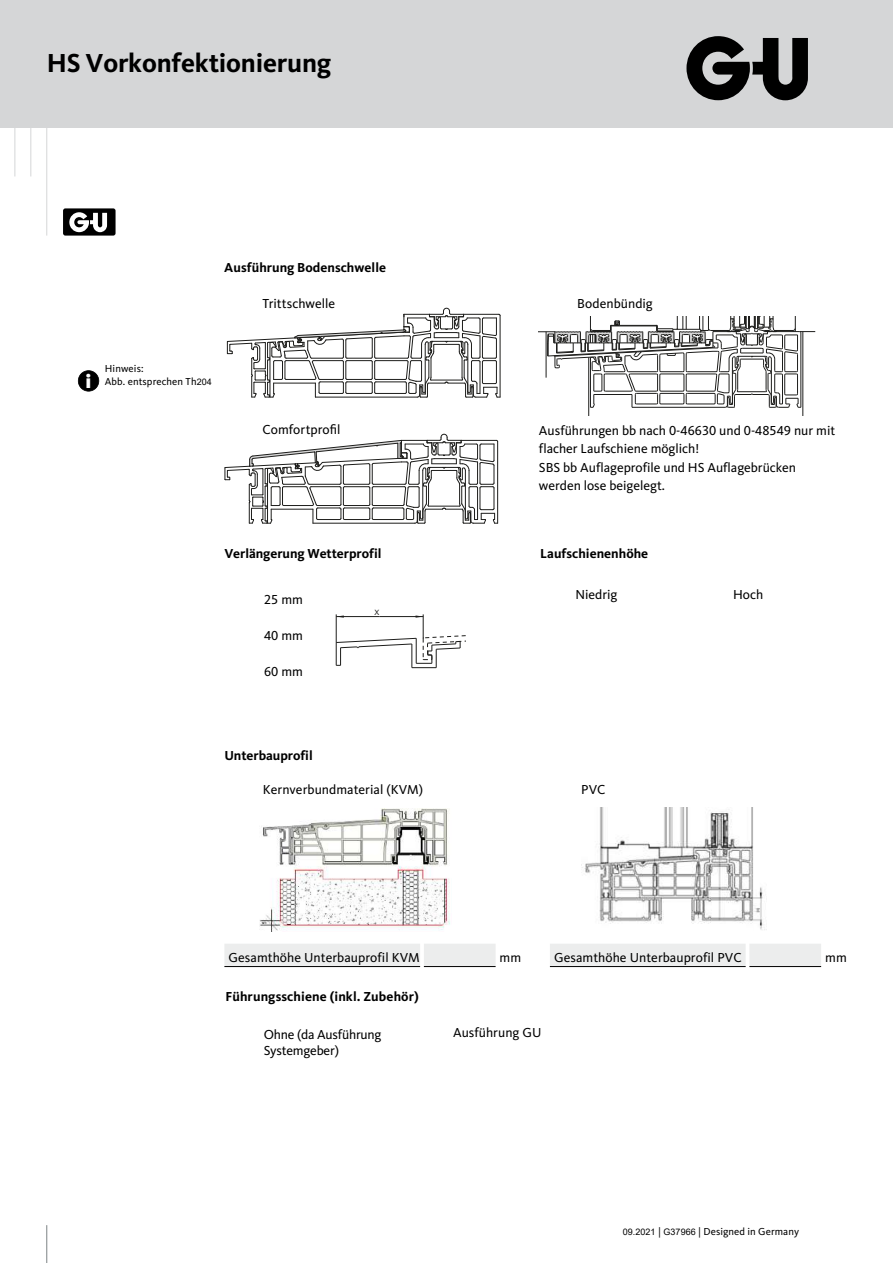
<style>
.page{position:relative;width:893px;height:1263px;background:#fff}
.page>*{position:absolute;margin:0;border:0;box-sizing:border-box;transform-origin:0 0}
.t1{font:700 27px "Kievit Pro";letter-spacing:-.01em;color:#000}
.t2{font:900 19.5px "Kievit Pro";color:#fff}
.t3{font:13.5px/18.1px "Kievit Pro";color:#000}
.t4{font:700 13.5px "Kievit Pro";color:#000}
.t5{font:10.5px/12.6px "Kievit Pro";letter-spacing:.01em;color:#000}
.t6{font:7.35px "Arial";color:#1d1d1b}
.s1{font-family:"Arial";font-size:9px}
</style>
<div class="page">
<div style="left:0;top:0;width:893px;height:128px;background:#d5d6d7"></div>
<hr style="left:47px;top:128px;width:1px;height:108px;background:#d5d6d7">
<hr style="left:31px;top:128px;width:1px;height:48px;background:#d5d6d7">
<hr style="left:15px;top:128px;width:1px;height:48px;background:#d5d6d7">
<div style="left:63px;top:208px;width:53px;height:28px;background:#000;border-radius:2px"></div>
<svg style="left:69px;top:212px;width:38px;height:20px"></svg>
<hr style="left:47px;top:1225px;width:1px;height:38px;background:#7c8384">
<svg style="left:686px;top:36px;width:122px;height:64px"></svg>
<svg style="left:225px;top:434px;width:273px;height:90px"></svg>
<hr style="left:500px;top:315px;width:1px;height:82px;background:#1d1d1b">
<svg style="left:227px;top:308px;width:273px;height:90px"></svg>
<svg style="left:539px;top:317px;width:276px;height:99px"></svg>
<div style="left:76px;top:369px;width:25px;height:24px;border:3px solid #fff;border-radius:50%"></div>
<svg style="left:78px;top:370px;width:21px;height:22px"></svg>
<svg style="left:336px;top:614px;width:130px;height:54px"></svg>
<div style="left:224px;top:944px;width:196px;height:22px;background:#eceded"></div>
<hr style="left:224px;top:966px;width:196px;height:1px;background:#000">
<div style="left:424px;top:944px;width:72px;height:22px;background:#eceded"></div>
<hr style="left:424px;top:966px;width:72px;height:1px;background:#000">
<img style="left:582px;top:808px;width:185px;height:122px">
<div style="left:550px;top:944px;width:196px;height:22px;background:#eceded"></div>
<hr style="left:550px;top:966px;width:196px;height:1px;background:#000">
<div style="left:749px;top:944px;width:72px;height:22px;background:#eceded"></div>
<hr style="left:749px;top:966px;width:72px;height:1px;background:#000">
<img style="left:259px;top:809px;width:191px;height:122px">
<h1 class="t1" style="left:47px;top:47px;width:286px">HS Vorkonfektionierung</h1>
<p class="t4" style="left:224px;top:259px;width:163px">Ausführung Bodenschwelle</p>
<p class="t3" style="left:263px;top:294px;width:74px">Trittschwelle</p>
<h2 class="t2" style="left:86px;top:370px;width:7px">i</h2>
<p class="t5" style="left:105px;top:363px;width:109px">Hinweis:<br>Abb. entsprechen Th<span class="s1">204</span></p>
<p class="t3" style="left:263px;top:420px;width:80px">Comfortprofil</p>
<p class="t4" style="left:224px;top:546px;width:159px">Verlängerung Wetterprofil</p>
<p class="t3" style="left:264px;top:590px;width:40px">25 mm</p>
<p class="t6" style="left:374px;top:607px;width:6px">X</p>
<p class="t3" style="left:264px;top:626px;width:40px">40 mm</p>
<p class="t3" style="left:264px;top:662px;width:40px">60 mm</p>
<p class="t4" style="left:224px;top:747px;width:90px">Unterbauprofil</p>
<p class="t3" style="left:577px;top:294px;width:77px">Bodenbündig</p>
<p class="t3" style="left:539px;top:422px;width:298px">Ausführungen bb nach 0-46630 und 0-48549 nur mit flacher Laufschiene möglich!<br>SBS bb Auflageprofile und HS Auflagebrücken werden lose beigelegt.</p>
<p class="t4" style="left:540px;top:546px;width:109px">Laufschienenhöhe</p>
<p class="t3" style="left:576px;top:585px;width:43px">Niedrig</p>
<p class="t3" style="left:733px;top:585px;width:32px">Hoch</p>
<p class="t3" style="left:263px;top:780px;width:162px">Kernverbundmaterial (KVM)</p>
<p class="t3" style="left:581px;top:780px;width:26px">PVC</p>
<p class="t3" style="left:229px;top:948px;width:193px">Gesamthöhe Unterbauprofil KVM</p>
<p class="t3" style="left:500px;top:948px;width:23px">mm</p>
<p class="t4" style="left:225px;top:988px;width:195px">Führungsschiene (inkl. Zubehör)</p>
<p class="t3" style="left:264px;top:1026px;width:119px;line-height:16.2px">Ohne (da Ausführung<br>Systemgeber)</p>
<p class="t3" style="left:453px;top:1023px;width:90px">Ausführung GU</p>
<p class="t3" style="left:554px;top:948px;width:189px">Gesamthöhe Unterbauprofil PVC</p>
<p class="t3" style="left:825px;top:948px;width:23px">mm</p>
<p class="t5" style="left:623px;top:1225px;width:178px"><span class="s1">0</span><span class="s1">9</span><span class="s1">.2021</span> | <span class="s1">G</span><span class="s1">37966</span> | Designed in Germany</p>
</div>
